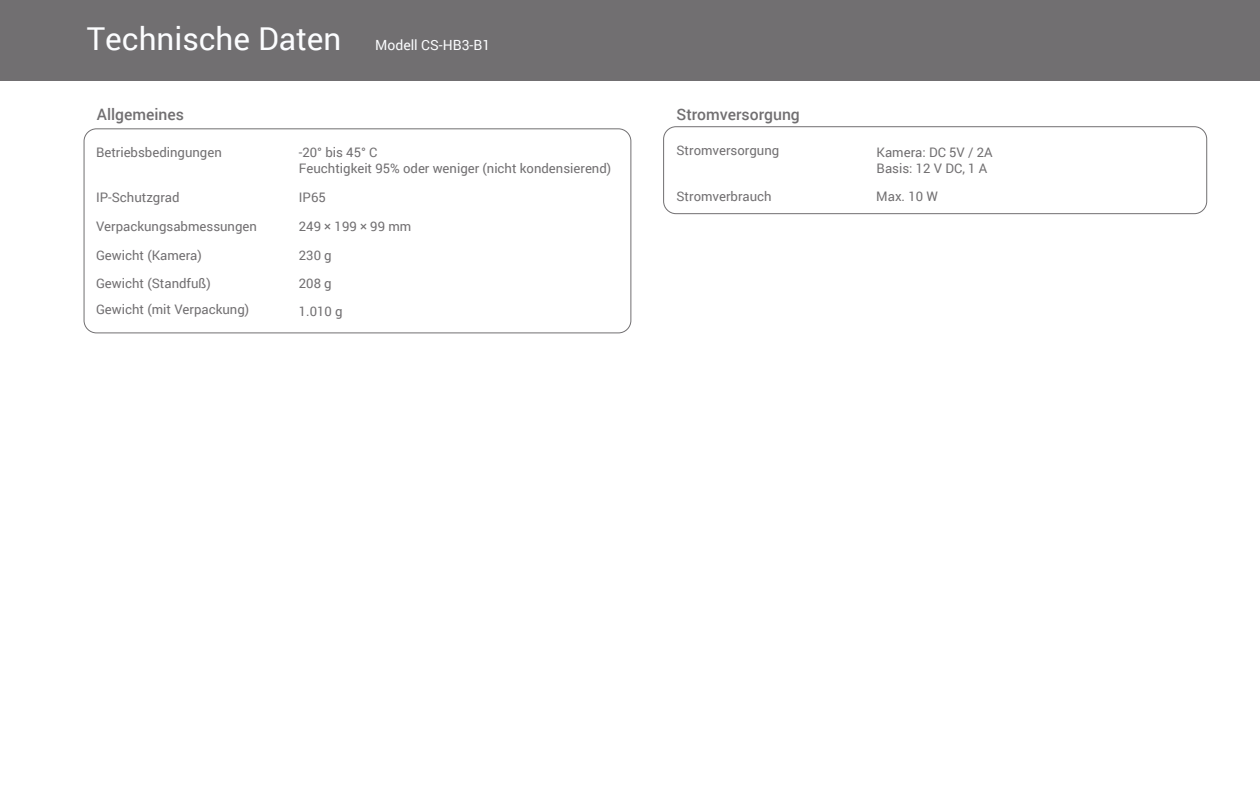
<style>
.page{position:relative;width:1260px;height:788px;background:#fff}
.page>*{position:absolute;margin:0;border:0;box-sizing:border-box;transform-origin:0 0}
.t1{font:31.5px "Roboto";color:#fcfdff}
.t2{font:500 15.75px "Roboto";color:#716f71}
.t3{font:14px "Roboto";color:#fcfdff}
.t4{font:13.12px/15.8px "Roboto";color:#716f71}
</style>
<div class="page">
<div style="left:0;top:0;width:1260px;height:80px;background:#716f71"></div>
<div style="left:663px;top:126px;width:544px;height:88px;border:1px solid #716f71;border-radius:12px"></div>
<div style="left:84px;top:128px;width:547px;height:205px;border:1px solid #716f71;border-radius:12px"></div>
<h1 class="t1" style="left:87px;top:16px;width:256px">Technische Daten</h1>
<p class="t3" style="left:375px;top:35px;width:117px">Modell CS-HB3-B1</p>
<p class="t2" style="left:97px;top:103px;width:89px">Allgemeines</p>
<p class="t4" style="left:96px;top:144px;width:127px">Betriebsbedingungen</p>
<p class="t4" style="left:299px;top:144px;width:314px">-20° bis 45° C<br>Feuchtigkeit 95% oder weniger (nicht kondensierend)</p>
<p class="t4" style="left:96px;top:189px;width:85px">IP-Schutzgrad</p>
<p class="t4" style="left:299px;top:189px;width:28px">IP65</p>
<p class="t4" style="left:96px;top:218px;width:162px">Verpackungsabmessungen</p>
<p class="t4" style="left:299px;top:218px;width:114px">249 × 199 × 99 mm</p>
<p class="t4" style="left:96px;top:247px;width:107px">Gewicht (Kamera)</p>
<p class="t4" style="left:299px;top:247px;width:34px">230 g</p>
<p class="t4" style="left:96px;top:275px;width:116px">Gewicht (Standfuß)</p>
<p class="t4" style="left:299px;top:275px;width:34px">208 g</p>
<p class="t4" style="left:96px;top:301px;width:155px">Gewicht (mit Verpackung)</p>
<p class="t4" style="left:299px;top:302px;width:45px">1.010 g</p>
<p class="t2" style="left:676px;top:103px;width:125px">Stromversorgung</p>
<p class="t4" style="left:676px;top:142px;width:104px">Stromversorgung</p>
<p class="t4" style="left:676px;top:188px;width:97px">Stromverbrauch</p>
<p class="t4" style="left:876px;top:188px;width:63px">Max. 10 W</p>
<p class="t4" style="left:877px;top:144px;width:118px">Kamera: DC 5V / 2A<br>Basis: 12 V DC, 1 A</p>
</div>
